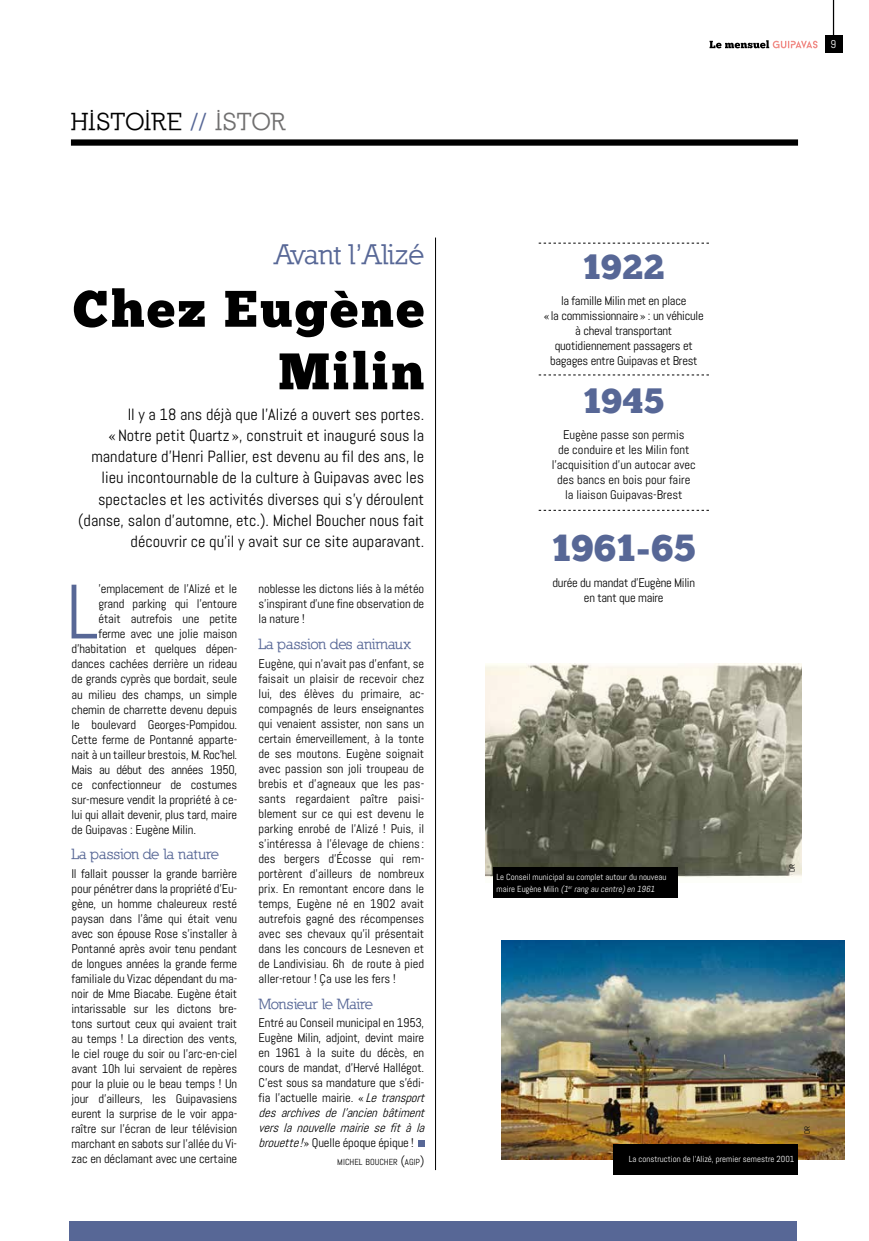
<style>
.page{position:relative;width:869px;height:1241px;background:#fff}
.page>*{position:absolute;margin:0;border:0;box-sizing:border-box;transform-origin:0 0}
.t1{font:76.75px "Abel";color:#576796}
.t2{font:51.25px/62.5px "Chunk Five Ex";letter-spacing:.05em;color:#000;text-align:right}
.t3{font:37.5px "Chunk Five Ex";letter-spacing:.02em;color:#576796}
.t4{font:35px "Chunk Five Ex";letter-spacing:.02em;color:#576796}
.t5{font:700 28.75px "Nilland";color:#576796}
.t6{font:700 25px "Nilland";letter-spacing:.015em;color:#000}
.t7{font:16.25px/21.2px "Abel";color:#000;text-align:right}
.t8{font:700 15px "Nilland";letter-spacing:-.025em;color:#576796}
.t9{font:12.5px/15px "Abel";letter-spacing:-.01em;color:#000;text-align:justify}
.t10{font:12.5px "Abel";letter-spacing:-.03em;color:#000}
.t11{font:11.25px "Abel";color:#fff}
.t12{font:8.75px/11.2px "Abel";color:#fff}
.t13{font:8.75px "Abel";color:#000}
.t14{font:7.5px "Abel";color:#000}
.s1{color:#576796}
.s2{color:#706f6f}
.s3{font-style:italic}
.s4{font-size:12.5px}
</style>
<div class="page">
<hr style="left:832px;top:0;width:1px;height:38px;background:#000">
<div style="left:824px;top:35px;width:18px;height:18px;background:#000"></div>
<div style="left:71px;top:139px;width:726px;height:7px;background:#000"></div>
<div style="left:70px;top:1221px;width:726px;height:19px;background:#576796"></div>
<svg style="left:709px;top:40px;width:108px;height:8px"></svg>
<hr style="left:435px;top:237px;width:1px;height:932px;background:#000">
<div style="left:417px;top:1140px;width:7px;height:6px;background:#576796"></div>
<img style="left:485px;top:663px;width:316px;height:219px">
<div style="left:493px;top:867px;width:184px;height:30px;background:#000"></div>
<img style="left:501px;top:940px;width:342px;height:219px">
<div style="left:613px;top:1144px;width:184px;height:30px;background:#000"></div>
<svg style="left:538px;top:374px;width:170px;height:1px"></svg>
<svg style="left:538px;top:510px;width:170px;height:1px"></svg>
<svg style="left:538px;top:243px;width:170px;height:1px"></svg>
<h3 class="t6" style="left:71px;top:106px;width:215px">HISTOIRE <span class="s1">//</span> <span class="s2">ISTOR</span></h3>
<h3 class="t5" style="left:274px;top:237px;width:151px">Avant l’Alizé</h3>
<h2 class="t2" style="left:73px;top:276px;width:352px">Chez Eugène<br>Milin</h2>
<p class="t7" style="left:78px;top:403px;width:347px">Il y a 18 ans déjà que I’Alizé a ouvert ses portes.<br>«Notre petit Quartz », construit et inauguré sous la mandature d’Henri Pallier, est devenu au fil des ans, le lieu incontournable de la culture à Guipavas avec les spectacles et les activités diverses qui s’y déroulent (danse, salon d’automne, etc.). Michel Boucher nous fait découvrir ce qu’il y avait sur ce site auparavant.</p>
<h1 class="t1" style="left:66px;top:563px;width:34px">L</h1>
<p class="t9" style="left:98px;top:581px;width:140px">’emplacement de l’Alizé et le</p>
<p class="t9" style="left:258px;top:581px;width:167px">noblesse les dictons liés à la météo s’inspirant d’une fine observation de la nature !</p>
<p class="t8" style="left:258px;top:635px;width:154px">La passion des animaux</p>
<p class="t9" style="left:258px;top:655px;width:167px">Eugène, qui n’avait pas d’enfant, se faisait un plaisir de recevoir chez lui, des élèves du primaire, ac&shy;compagnés de leurs enseignantes qui venaient assister, non sans un certain émerveillement, à la tonte de ses moutons. Eugène soignait avec passion son joli troupeau de brebis et d’agneaux que les pas&shy;sants regardaient paître paisi&shy;blement sur ce qui est devenu le parking enrobé de l’Alizé ! Puis, il s’intéressa à l’élevage de chiens : des bergers d’Écosse qui rem&shy;portèrent d’ailleurs de nombreux prix. En remontant encore dans le temps, Eugène né en 1902 avait autrefois gagné des récompenses avec ses chevaux qu’il présentait dans les concours de Lesneven et de Landivisiau. 6h de route à pied aller-retour ! Ça use les fers !</p>
<p class="t8" style="left:258px;top:994px;width:116px">Monsieur le Maire</p>
<p class="t9" style="left:258px;top:1015px;width:171px;text-align:left">Entré au Conseil municipal en 1953, Eugène Milin, adjoint, devint maire en 1961 à la suite du décès, en cours de mandat, d’Hervé Hallégot.<br>C’est sous sa mandature que s’édi&shy;fia l’actuelle mairie. «<span class="s3">Letransport des archives de l’ancien bâtiment vers la nouvelle mairie se fit à la brouette!</span>» Quelle époque épique !</p>
<p class="t13" style="left:337px;top:1155px;width:88px">MICHEL BOUCHER <span class="s4">(</span>AGIP<span class="s4">)</span></p>
<p class="t9" style="left:98px;top:596px;width:140px">grand parking qui l’entoure</p>
<p class="t9" style="left:98px;top:611px;width:140px">était autrefois une petite</p>
<p class="t9" style="left:98px;top:626px;width:140px">ferme avec une jolie maison</p>
<p class="t9" style="left:71px;top:641px;width:167px">d’habitation et quelques dépen-</p>
<p class="t9" style="left:71px;top:656px;width:167px">dances cachées derrière un rideau</p>
<p class="t9" style="left:71px;top:671px;width:167px">de grands cyprès que bordait, seule</p>
<p class="t9" style="left:71px;top:686px;width:167px">au milieu des champs, un simple</p>
<p class="t9" style="left:71px;top:701px;width:167px">chemin de charrette devenu depuis</p>
<p class="t9" style="left:71px;top:716px;width:167px">le boulevard Georges-Pompidou.</p>
<p class="t9" style="left:71px;top:731px;width:167px">Cette ferme de Pontanné apparte-</p>
<p class="t9" style="left:71px;top:746px;width:167px">nait à un tailleur brestois, M. Roc’hel.</p>
<p class="t10" style="left:71px;top:761px;width:167px">Mais au début des années 1950,</p>
<p class="t9" style="left:71px;top:776px;width:167px">ce confectionneur de costumes</p>
<p class="t9" style="left:71px;top:791px;width:167px">sur-mesure vendit la propriété à ce-</p>
<p class="t9" style="left:71px;top:806px;width:167px">lui qui allait devenir, plus tard, maire</p>
<p class="t9" style="left:71px;top:821px;width:126px">de Guipavas : Eugène Milin.</p>
<p class="t8" style="left:71px;top:845px;width:149px">La passion de la nature</p>
<p class="t9" style="left:71px;top:865px;width:167px">Il fallait pousser la grande barrière pour pénétrer dans la propriété d’Eu&shy;gène, un homme chaleureux resté paysan dans l’âme qui était venu avec son épouse Rose s’installer à Pontanné après avoir tenu pendant de longues années la grande ferme familiale du Vizac dépendant du ma&shy;noir de Mme Biacabe. Eugène était intarissable sur les dictons bre&shy;tons surtout ceux qui avaient trait au temps ! La direction des vents, le ciel rouge du soir ou l’arc-en-ciel avant 10h lui servaient de repères pour la pluie ou le beau temps ! Un jour d’ailleurs, les Guipavasiens eurent la surprise de le voir appa&shy;raître sur l’écran de leur télévision marchant en sabots sur l’allée du Vi&shy;zac en déclamant avec une certaine</p>
<h3 class="t4" style="left:583px;top:241px;width:83px">1922</h3>
<p class="t9" style="left:543px;top:293px;width:161px;text-align:center">la famille Milin met en place<br>«la commissionnaire» : un véhicule à cheval transportant quotidiennement passagers et bagages entre Guipavas et Brest</p>
<h3 class="t4" style="left:583px;top:374px;width:82px">1945</h3>
<p class="t9" style="left:551px;top:427px;width:146px;text-align:center">Eugène passe son permis<br>de conduire et les Milin font l’acquisition d’un autocar avec des bancs en bois pour faire la liaison Guipavas-Brest</p>
<h3 class="t3" style="left:551px;top:519px;width:145px">1961-65</h3>
<p class="t9" style="left:552px;top:575px;width:144px;text-align:center">durée du mandat d’Eugène Milin en tant que maire</p>
<p class="t11" style="left:830px;top:37px;width:7px">9</p>
<p class="t12" style="left:496px;top:871px;width:171px">Le Conseil municipal au complet autour du nouveau m a i r e E u g è n e M i l i n <span class="s3">(1</span><sup>er</sup> <span class="s3">rang au centre)en 1961</span></p>
<p class="t14" style="left:787px;top:871px;width:9px;rotate:-90deg">DR</p>
<p class="t12" style="left:628px;top:1153px;width:167px">La construction de l’Alizé, premier semestre 2001</p>
<p class="t14" style="left:802px;top:1133px;width:9px;rotate:-90deg">DR</p>
</div>
